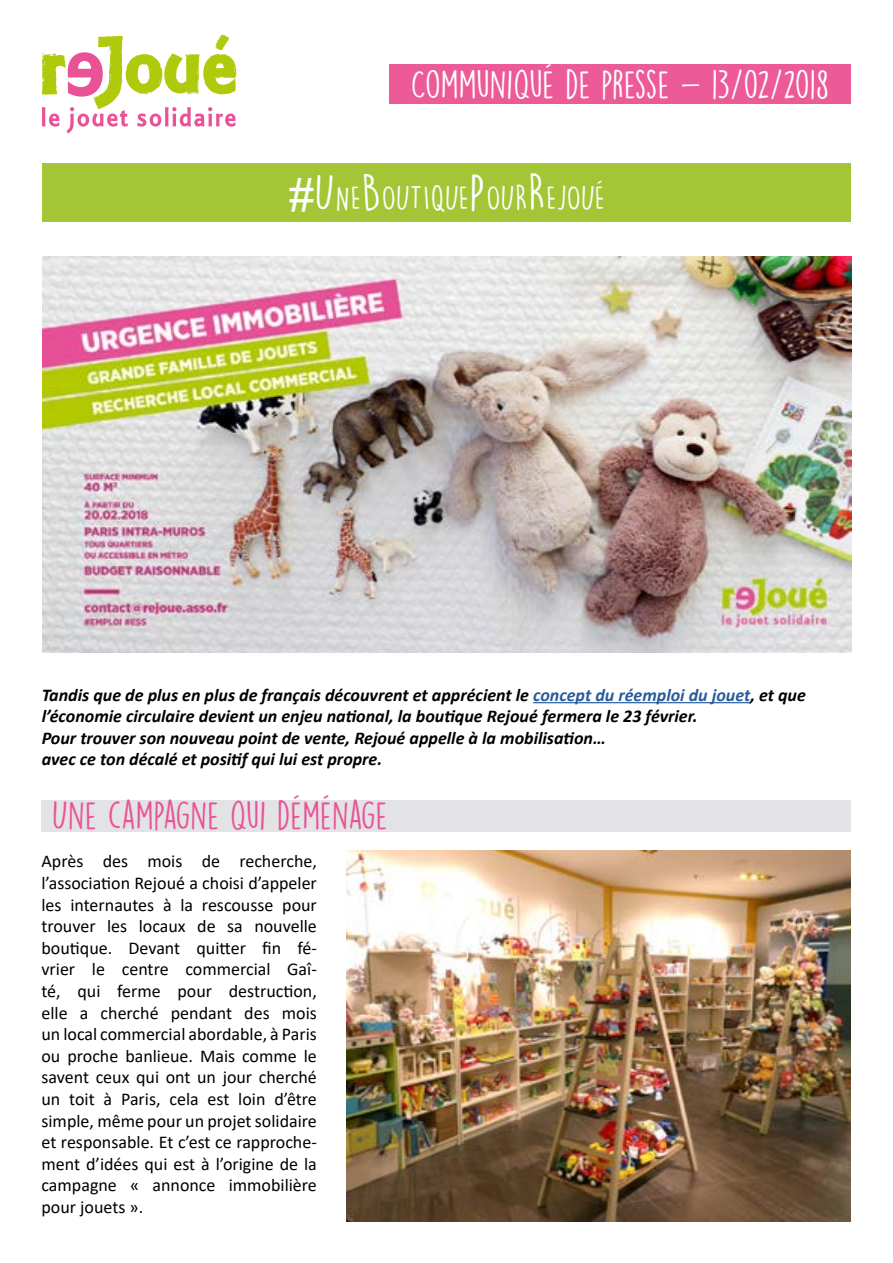
<style>
.page{position:relative;width:893px;height:1263px;background:#fff}
.page>*{position:absolute;margin:0;border:0;box-sizing:border-box;transform-origin:0 0}
.t1{font:36px "DK Lemon Yellow Sun";color:#fff}
.t2{font:36px "DK Lemon Yellow Sun";color:#e95297}
.t3{font:31.5px "DK Lemon Yellow Sun";letter-spacing:.005em;color:#fff}
.t4{font:18px/21.6px "Calibri";color:#000;text-align:justify}
.t5{font:italic 700 18px/21.6px "Calibri";color:#000}
.s1{font-family:"Arial";font-size:45px}
.s2{font-size:45px}
.s3{color:#275b9b}
</style>
<div class="page">
<svg style="left:42px;top:34px;width:194px;height:100px"></svg>
<div style="left:42px;top:164px;width:809px;height:58px;background:#a4c636"></div>
<div style="left:389px;top:64px;width:462px;height:40px;background:#ec5b98"></div>
<div style="left:41px;top:800px;width:809px;height:32px;background:#e3e2e4"></div>
<hr style="left:533px;top:702px;width:217px;height:1px;background:#275b9b">
<img style="left:347px;top:850px;width:503px;height:371px">
<img style="left:42px;top:256px;width:809px;height:397px">
<h1 class="t1" style="left:411px;top:62px;width:420px">COMMUNIQUÉ DE PRESSE - 13/02/2018</h1>
<h2 class="t3" style="left:289px;top:179px;width:317px"><span class="s1">#</span><span class="s2">U</span>ne<span class="s2">B</span>outique<span class="s2">P</span>our<span class="s2">R</span>ejoué</h2>
<p class="t5" style="left:42px;top:683px;width:766px">Tandis que de plus en plus de français découvrent et apprécient le <span class="s3">concept du réemploi du jouet</span>, et que l’économie circulaire devient un enjeu national, la boutique Rejoué fermera le 23 février.<br>Pour trouver son nouveau point de vente, Rejoué appelle à la mobilisation…<br>avec ce ton décalé et positif qui lui est propre.</p>
<h1 class="t2" style="left:52px;top:794px;width:337px">UNE CAMPAGNE QUI DÉMÉNAGE</h1>
<p class="t4" style="left:41px;top:850px;width:277px">Après des mois de recherche, l’association Rejoué a choisi d’appeler les internautes à la rescousse pour trouver les locaux de sa nouvelle boutique. Devant quitter fin fé&shy;vrier le centre commercial Gaî&shy;té, qui ferme pour destruction, elle a cherché pendant des mois un local commercial abordable, à Paris ou proche banlieue. Mais comme le savent ceux qui ont un jour cherché un toit à Paris, cela est loin d’être simple, même pour un projet solidaire et responsable. Et c’est ce rapproche&shy;ment d’idées qui est à l’origine de la campagne « annonce immobilière pour jouets ».</p>
</div>
